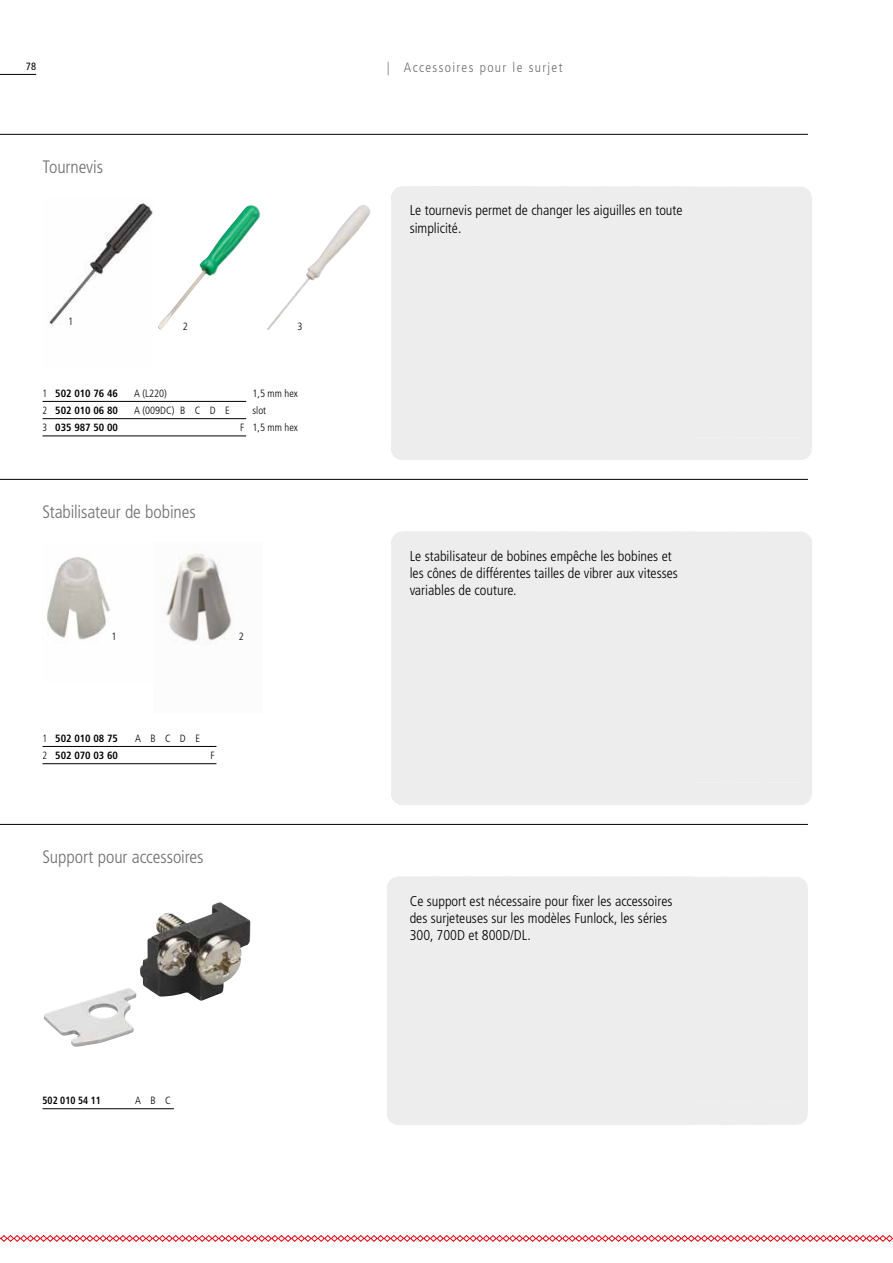
<style>
.page{position:relative;width:893px;height:1263px;background:#fff}
.page>*{position:absolute;margin:0;border:0;box-sizing:border-box;transform-origin:0 0}
.t1{font:300 condensed 18px "Frutiger";letter-spacing:-.005em;color:#706f6f}
.t2{font:300 condensed 14.25px/17.2px "Frutiger";color:#000}
.t3{font:300 condensed 13.5px "Frutiger";letter-spacing:.1em;color:#706f6f}
.t4{font:700 condensed 10.5px "Frutiger";color:#000}
.t5{font:300 condensed 10.5px "Frutiger";color:#000}
.t6{font:700 condensed 10.5px "Frutiger";color:#000;scale:.93 1}
.t7{font:condensed 10.5px "Frutiger";color:#000}
.s1{font-weight:300}
</style>
<div class="page">
<hr style="left:0;top:74px;width:36px;height:1px;background:#000">
<svg style="left:0;top:1235px;width:893px;height:7px"></svg>
<hr style="left:0;top:134px;width:808px;height:1px;background:#000">
<hr style="left:0;top:479px;width:808px;height:1px;background:#000">
<hr style="left:0;top:824px;width:808px;height:1px;background:#000">
<div style="left:391px;top:198px;width:421px;height:251px;background:#ededed"></div>
<div style="left:391px;top:187px;width:410px;height:22px;background:#ededed"></div>
<div style="left:402px;top:437px;width:399px;height:23px;background:#ededed"></div>
<img style="left:49px;top:203px;width:103px;height:123px">
<img style="left:158px;top:205px;width:103px;height:125px">
<img style="left:267px;top:205px;width:103px;height:125px">
<div style="left:391px;top:543px;width:421px;height:251px;background:#ededed"></div>
<div style="left:391px;top:532px;width:410px;height:22px;background:#ededed"></div>
<div style="left:402px;top:782px;width:399px;height:23px;background:#ededed"></div>
<img style="left:47px;top:557px;width:63px;height:85px">
<img style="left:165px;top:553px;width:67px;height:91px">
<div style="left:387px;top:888px;width:421px;height:225px;background:#ededed"></div>
<div style="left:387px;top:877px;width:409px;height:22px;background:#ededed"></div>
<div style="left:398px;top:1102px;width:398px;height:23px;background:#ededed"></div>
<img style="left:43px;top:902px;width:208px;height:145px">
<hr style="left:43px;top:401px;width:203px;height:1px;background:#000">
<hr style="left:43px;top:418px;width:203px;height:1px;background:#000">
<hr style="left:43px;top:435px;width:203px;height:1px;background:#000">
<hr style="left:43px;top:746px;width:173px;height:1px;background:#000">
<hr style="left:43px;top:763px;width:173px;height:1px;background:#000">
<hr style="left:43px;top:1108px;width:131px;height:1px;background:#000">
<p class="t7" style="left:26px;top:60px;width:12px">78</p>
<p class="t1" style="left:43px;top:156px;width:62px">Tournevis</p>
<p class="t5" style="left:68px;top:315px;width:7px">1</p>
<p class="t5" style="left:183px;top:320px;width:7px">2</p>
<p class="t5" style="left:298px;top:320px;width:7px">3</p>
<p class="t4" style="left:43px;top:387px;width:77px"><span class="s1">1</span> 502 010 76 46</p>
<p class="t5" style="left:134px;top:387px;width:35px">A (L220)</p>
<p class="t5" style="left:253px;top:387px;width:47px">1,5 mm hex</p>
<p class="t4" style="left:43px;top:404px;width:77px"><span class="s1">2</span> 502 010 06 80</p>
<p class="t5" style="left:134px;top:405px;width:97px">A (009DC) B C D E</p>
<p class="t5" style="left:253px;top:405px;width:15px">slot</p>
<p class="t4" style="left:43px;top:422px;width:77px"><span class="s1">3</span> 035 987 50 00</p>
<p class="t5" style="left:240px;top:422px;width:59px">F 1,5 mm hex</p>
<p class="t1" style="left:43px;top:501px;width:155px">Stabilisateur de bobines</p>
<p class="t5" style="left:111px;top:631px;width:7px">1</p>
<p class="t5" style="left:239px;top:631px;width:7px">2</p>
<p class="t4" style="left:43px;top:732px;width:77px"><span class="s1">1</span> 502 010 08 75</p>
<p class="t5" style="left:135px;top:732px;width:66px">A BCDE</p>
<p class="t4" style="left:43px;top:749px;width:77px"><span class="s1">2</span> 502 070 03 60</p>
<p class="t5" style="left:210px;top:750px;width:6px">F</p>
<p class="t1" style="left:43px;top:846px;width:162px">Support pour accessoires</p>
<p class="t6" style="left:43px;top:1094px;width:64px">502 010 54 11</p>
<p class="t5" style="left:135px;top:1095px;width:37px">ABC</p>
<p class="t3" style="left:387px;top:59px;width:177px">| Accessoires pour le surjet</p>
<p class="t2" style="left:410px;top:202px;width:274px">Le tournevis permet de changer les aiguilles en toute simplicité.</p>
<p class="t2" style="left:410px;top:547px;width:270px">Le stabilisateur de bobines empêche les bobines et les cônes de différentes tailles de vibrer aux vitesses variables de couture.</p>
<p class="t2" style="left:410px;top:892px;width:264px">Ce support est nécessaire pour fixer les accessoires des surjeteuses sur les modèles Funlock, les séries<br>300, 700D et 800D/DL.</p>
</div>
